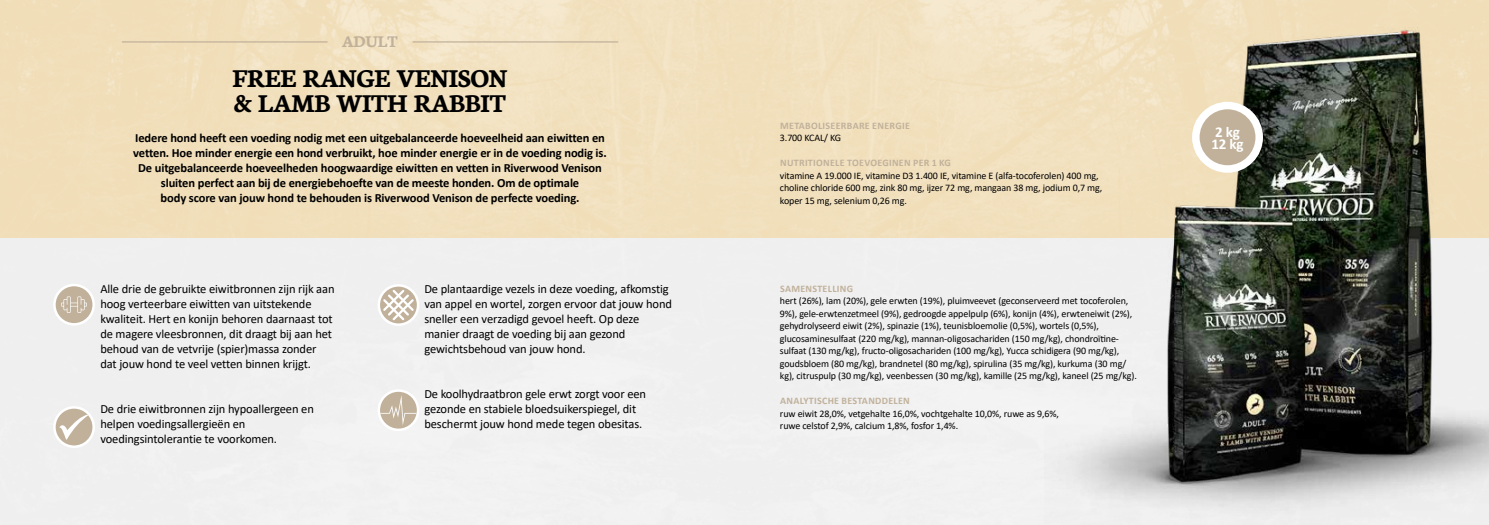
<style>
.page{position:relative;width:1489px;height:525px;background:#fff}
.page>*{position:absolute;margin:0;border:0;box-sizing:border-box;transform-origin:0 0}
.t1{font:700 27.5px/25px "Neuton";letter-spacing:-.01em;color:#000}
.t2{font:700 17.5px "Neuton";letter-spacing:-.01em;color:#c1b19b}
.t3{font:700 15px/12.5px "Calibri";color:#fff}
.t4{font:12.5px/15px "Calibri";letter-spacing:-.01em;color:#000}
.t5{font:700 12.5px/15px "Calibri";letter-spacing:-.01em;color:#000;text-align:center}
.t6{font:10px/12.5px "Calibri";letter-spacing:-.01em;color:#000}
.t7{font:700 10px "Calibri";letter-spacing:.03em;color:#c1b19b}
</style>
<div class="page">
<div style="left:0;top:237px;width:1488px;height:287px;background:#ededed"></div>
<div style="left:0;top:0;width:1488px;height:237px;background:#f2e0bd"></div>
<img style="left:1044px;top:0;width:444px;height:503px">
<div style="left:1195px;top:105px;width:64px;height:64px;background:#c1b19b;border-radius:50%"></div>
<div style="left:1191px;top:102px;width:71px;height:71px;border:8px solid #fff;border-radius:50%"></div>
<svg style="left:54px;top:407px;width:40px;height:39px"></svg>
<svg style="left:59px;top:414px;width:30px;height:25px"></svg>
<div style="left:53px;top:406px;width:42px;height:41px;border:2px solid #fff;border-radius:50%"></div>
<svg style="left:54px;top:285px;width:40px;height:39px"></svg>
<svg style="left:61px;top:296px;width:26px;height:17px"></svg>
<div style="left:53px;top:283px;width:42px;height:42px;border:2px solid #fff;border-radius:50%"></div>
<svg style="left:379px;top:285px;width:39px;height:39px"></svg>
<svg style="left:383px;top:289px;width:31px;height:31px"></svg>
<div style="left:377px;top:284px;width:42px;height:42px;border:2px solid #fff;border-radius:50%"></div>
<svg style="left:379px;top:390px;width:39px;height:39px"></svg>
<svg style="left:380px;top:395px;width:37px;height:30px"></svg>
<div style="left:377px;top:389px;width:42px;height:42px;border:2px solid #fff;border-radius:50%"></div>
<hr style="left:122px;top:41px;width:205px;height:2px;background:#c1b19b">
<hr style="left:412px;top:41px;width:206px;height:2px;background:#c1b19b">
<h2 class="t2" style="left:342px;top:30px;width:57px">ADULT</h2>
<h1 class="t1" style="left:232px;top:65px;width:277px">FREE RANGE VENISON &amp; LAMB WITH RABBIT</h1>
<p class="t5" style="left:133px;top:130px;width:475px">Iedere hond heeft een voeding nodig met een uitgebalanceerde hoeveelheid aan eiwitten en vetten. Hoe minder energie een hond verbruikt, hoe minder energie er in de voeding nodig is.<br>De uitgebalanceerde hoeveelheden hoogwaardige eiwitten en vetten in Riverwood Venison sluiten perfect aan bij de energiebehoefte van de meeste honden. Om de optimale<br>body score van jouw hond te behouden is Riverwood Venison de perfecte voeding.</p>
<p class="t4" style="left:100px;top:281px;width:236px">Alle drie de gebruikte eiwitbronnen zijn rijk aan hoog verteerbare eiwitten van uitstekende kwaliteit. Hert en konijn behoren daarnaast tot de magere vleesbronnen, dit draagt bij aan het behoud van de vetvrije (spier)massa zonder dat jouw hond te veel vetten binnen krijgt.</p>
<p class="t4" style="left:100px;top:401px;width:215px">De drie eiwitbronnen zijn hypoallergeen en helpen voedingsallergieën en voedingsintolerantie te voorkomen.</p>
<p class="t4" style="left:424px;top:281px;width:249px">De plantaardige vezels in deze voeding, afkomstig van appel en wortel, zorgen ervoor dat jouw hond sneller een verzadigd gevoel heeft. Op deze manier draagt de voeding bij aan gezond gewichtsbehoud van jouw hond.</p>
<p class="t4" style="left:424px;top:386px;width:223px">De koolhydraatbron gele erwt zorgt voor een gezonde en stabiele bloedsuikerspiegel, dit beschermt jouw hond mede tegen obesitas.</p>
<p class="t7" style="left:780px;top:118px;width:131px">METABOLISEERBARE ENERGIE</p>
<p class="t6" style="left:780px;top:131px;width:63px">3.700 KCAL/ KG</p>
<p class="t7" style="left:780px;top:156px;width:172px">NUTRITIONELE TOEVOEGINEN PER 1 KG</p>
<p class="t6" style="left:780px;top:169px;width:324px">vitamine A 19.000 IE, vitamine D3 1.400 IE, vitamine E (alfa-tocoferolen) 400 mg, choline chloride 600 mg, zink 80 mg, ijzer 72 mg, mangaan 38 mg, jodium 0,7 mg, koper 15 mg, selenium 0,26 mg.</p>
<p class="t7" style="left:780px;top:281px;width:74px">SAMENSTELLING</p>
<p class="t6" style="left:780px;top:294px;width:358px">hert (26%), lam (20%), gele erwten (19%), pluimveevet (geconserveerd met tocoferolen, 9%), gele-erwtenzetmeel (9%), gedroogde appelpulp (6%), konijn (4%), erwteneiwit (2%), gehydrolyseerd eiwit (2%), spinazie (1%), teunisbloemolie (0,5%), wortels (0,5%), glucosaminesulfaat (220 mg/kg), mannan-oligosachariden (150 mg/kg), chondroïtine&shy;sulfaat (130 mg/kg), fructo-oligosachariden (100 mg/kg), Yucca schidigera (90 mg/kg), goudsbloem (80 mg/kg), brandnetel (80 mg/kg), spirulina (35 mg/kg), kurkuma (30 mg/ kg), citruspulp (30 mg/kg), veenbessen (30 mg/kg), kamille (25 mg/kg), kaneel (25 mg/kg).</p>
<p class="t7" style="left:780px;top:393px;width:131px">ANALYTISCHE BESTANDDELEN</p>
<p class="t6" style="left:780px;top:406px;width:280px">ruw eiwit 28,0%, vetgehalte 16,0%, vochtgehalte 10,0%, ruwe as 9,6%, ruwe celstof 2,9%, calcium 1,8%, fosfor 1,4%.</p>
<h3 class="t3" style="left:1211px;top:125px;width:34px">2 kg<br>12 kg</h3>
</div>
